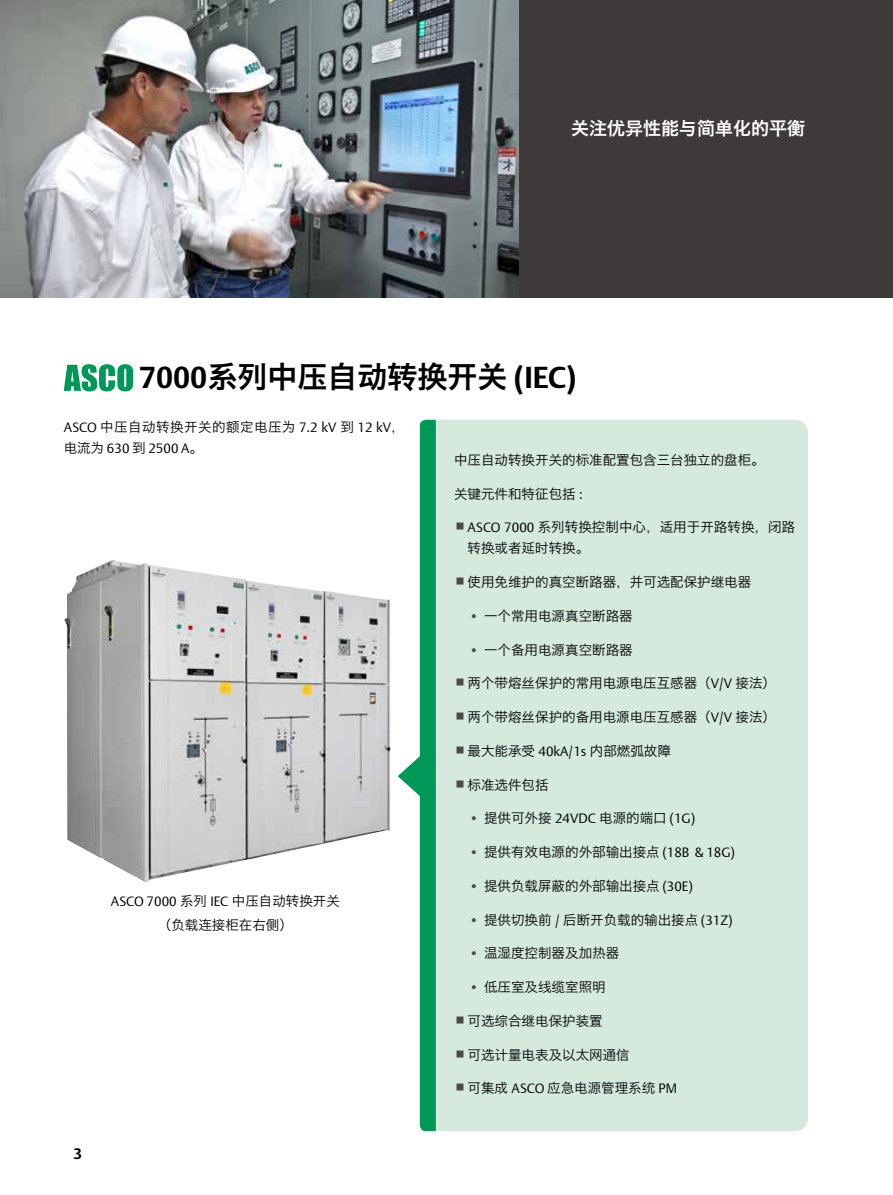
<style>
.page{position:relative;width:893px;height:1195px;background:#fff}
.page>*{position:absolute;margin:0;border:0;box-sizing:border-box;transform-origin:0 0}
.t1{font:30px "Hiragino Sans GB W6";color:#000}
.t2{font:18px "Hiragino Sans GB W6";color:#fff}
.t3{font:700 15px "DTL Argo T";color:#000}
.t4{font:13.5px/21px "Hiragino Sans GB W3";color:#000}
.t5{font:13.5px "DTL Argo T Light";color:#000}
.t6{font:13.5px "Hiragino Sans GB W3";letter-spacing:.035em;color:#000}
.s1{font-family:"DTL Argo T";font-weight:700}
.s2{font-family:"DTL Argo T Light"}
.s3{font-family:"Hiragino Sans GB W3"}
.s4{font-family:"DTL Argo T Light";color:#4c4948}
</style>
<div class="page">
<div style="left:428px;top:420px;width:380px;height:711px;background:#d5eadd;border-radius:14px"></div>
<div style="left:0;top:0;width:893px;height:298px;background:#3e3a39"></div>
<svg style="left:64px;top:364px;width:69px;height:27px"></svg>
<img style="left:0;top:0;width:519px;height:298px">
<img style="left:64px;top:560px;width:327px;height:322px">
<svg style="left:398px;top:420px;width:38px;height:711px"></svg>
<h2 class="t2" style="left:571px;top:116px;width:235px">关注优异性能与简单化的平衡</h2>
<h1 class="t1" style="left:139px;top:357px;width:439px"><span class="s1">7000</span>系列中压自动转换开关 <span class="s1">(IEC)</span></h1>
<p class="t6" style="left:64px;top:418px;width:342px"><span class="s2">ASCO</span> 中压自动转换开关的额定电压为 <span class="s2">7.2 kV</span> 到 <span class="s2">12 kV</span>，</p>
<p class="t5" style="left:64px;top:440px;width:141px"><span class="s3">电流为</span> 630 <span class="s3">到</span> 2500 A<span class="s3">。</span></p>
<p class="t5" style="left:111px;top:893px;width:230px">ASCO 7000 <span class="s3">系列</span> IEC <span class="s3">中压自动转换开关</span></p>
<p class="t4" style="left:158px;top:914px;width:136px">（负载连接柜在右侧）</p>
<p class="t3" style="left:73px;top:1144px;width:10px">3</p>
<p class="t4" style="left:454px;top:449px;width:312px">中压自动转换开关的标准配置包含三台独立的盘柜。</p>
<p class="t4" style="left:454px;top:483px;width:130px">关键元件和特征包括 <span class="s2">:</span></p>
<p class="t4" style="left:468px;top:516px;width:329px"><span class="s2">ASCO 7000</span> 系列转换控制中心，适用于开路转换，闭路转换或者延时转换。</p>
<p class="t4" style="left:468px;top:571px;width:285px">使用免维护的真空断路器，并可选配保护继电器</p>
<p class="t4" style="left:469px;top:605px;width:165px"><span class="s4">•</span> 一个常用电源真空断路器</p>
<p class="t4" style="left:469px;top:639px;width:165px"><span class="s4">•</span> 一个备用电源真空断路器</p>
<p class="t4" style="left:468px;top:672px;width:310px">两个带熔丝保护的常用电源电压互感器（<span class="s2">V/V</span> 接法）</p>
<p class="t4" style="left:468px;top:706px;width:310px">两个带熔丝保护的备用电源电压互感器（<span class="s2">V/V</span> 接法）</p>
<p class="t4" style="left:468px;top:740px;width:205px">最大能承受 <span class="s2">40kA/1s</span> 内部燃弧故障</p>
<p class="t4" style="left:468px;top:774px;width:82px">标准选件包括</p>
<p class="t4" style="left:469px;top:807px;width:228px"><span class="s4">•</span> 提供可外接 <span class="s2">24VDC</span> 电源的端口 <span class="s2">(1G)</span></p>
<p class="t4" style="left:469px;top:841px;width:267px"><span class="s4">•</span> 提供有效电源的外部输出接点 <span class="s2">(18B &amp; 18G)</span></p>
<p class="t4" style="left:469px;top:875px;width:226px"><span class="s4">•</span> 提供负载屏蔽的外部输出接点 <span class="s2">(30E)</span></p>
<p class="t4" style="left:469px;top:909px;width:265px"><span class="s4">•</span> 提供切换前 <span class="s2">/</span> 后断开负载的输出接点 <span class="s2">(31Z)</span></p>
<p class="t4" style="left:469px;top:942px;width:151px"><span class="s4">•</span> 温湿度控制器及加热器</p>
<p class="t4" style="left:469px;top:976px;width:138px"><span class="s4">•</span> 低压室及线缆室照明</p>
<p class="t4" style="left:468px;top:1010px;width:136px">可选综合继电保护装置</p>
<p class="t4" style="left:468px;top:1044px;width:163px">可选计量电表及以太网通信</p>
<p class="t4" style="left:468px;top:1077px;width:211px">可集成 <span class="s2">ASCO</span> 应急电源管理系统 <span class="s2">PM</span></p>
</div>
